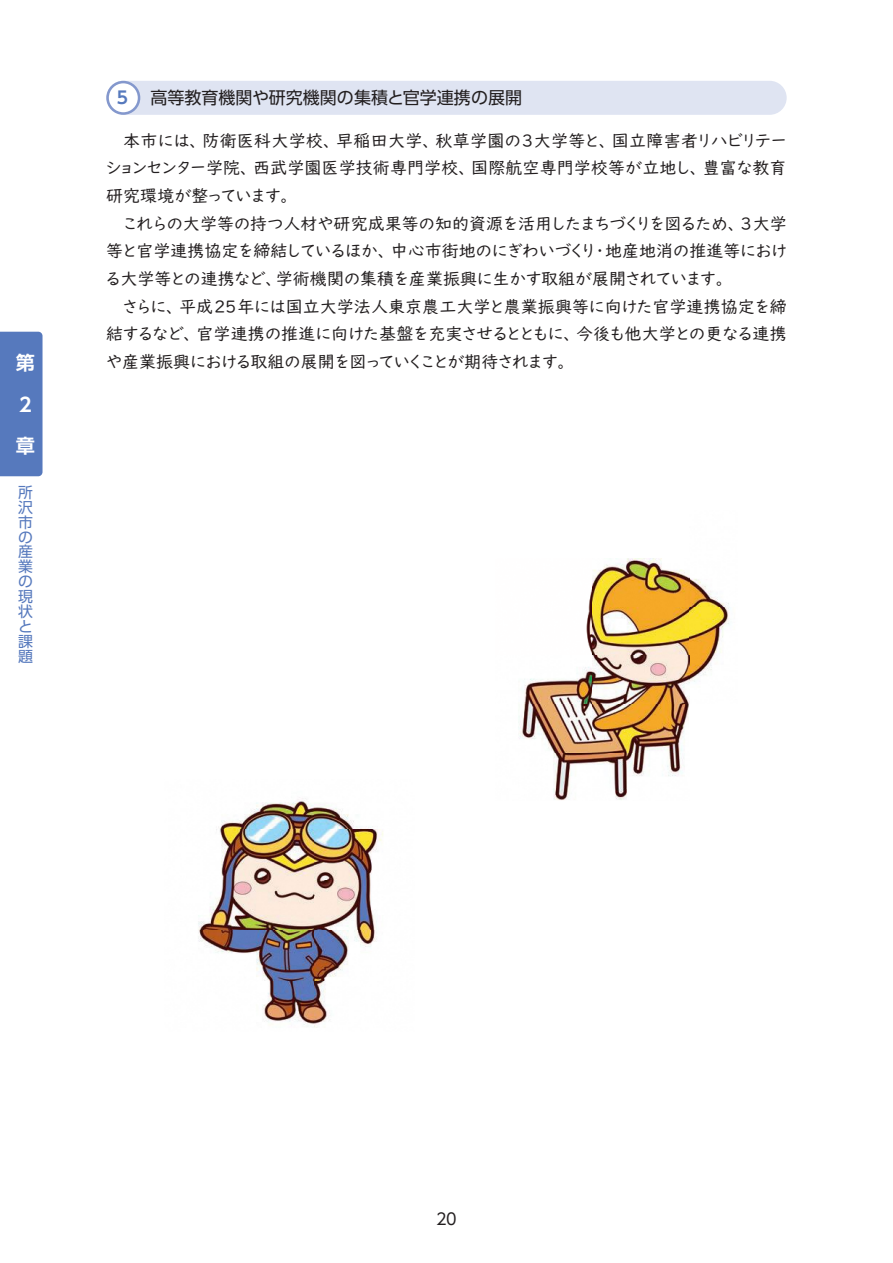
<style>
.page{position:relative;width:893px;height:1263px;background:#fff}
.page>*{position:absolute;margin:0;border:0;box-sizing:border-box;transform-origin:0 0}
.t1{font:700 19.2px/41.4px "UD Shin Go Pr 6 De";color:#fff}
.t2{font:16.95px/27.6px "UD Digi Kyokasho Pro N";letter-spacing:-.02em;color:#231f20;text-align:justify}
.t3{font:16.95px "UD Shin Go Pr 6";color:#231f20}
.t4{font:700 16.95px "UD Shin Go Pr 6 De";color:#5679bd}
.t5{font:15.9px "UD Shin Go Pr 6";color:#231f20}
.t6{font:14.85px/14.9px "UD Shin Go Pr 6";color:#5679bd;text-align:justify}
</style>
<div class="page">
<div style="left:106px;top:81px;width:681px;height:34px;background:#dfe4f2;border-radius:17px"></div>
<div style="left:108px;top:82px;width:31px;height:32px;background:#fff;border-radius:50%"></div>
<div style="left:106px;top:81px;width:34px;height:34px;border:3px solid #8498cd;border-radius:50%"></div>
<img style="left:518px;top:558px;width:212px;height:242px">
<img style="left:198px;top:798px;width:185px;height:230px">
<div style="left:0;top:332px;width:43px;height:144px;background:#5679bd"></div>
<p class="t1" style="left:16px;top:341px;width:20px">第<br>２章</p>
<p class="t6" style="left:18px;top:484px;width:16px">所沢市の産業の現状と課題</p>
<p class="t4" style="left:117px;top:84px;width:13px">5</p>
<p class="t3" style="left:150px;top:84px;width:373px">高等教育機関や研究機関の集積と官学連携の展開</p>
<p class="t2" style="left:105px;top:126px;width:684px;text-indent:18px">本市には、防衛医科大学校、早稲田大学、秋草学園の3大学等と、国立障害者リハビリテーションセンター学院、西武学園医学技術専門学校、国際航空専門学校等が立地し、豊富な教育研究環境が整っています。</p>
<p class="t2" style="left:105px;top:209px;width:685px;text-indent:17px">これらの大学等の持つ人材や研究成果等の知的資源を活用したまちづくりを図るため、3大学等と官学連携協定を締結しているほか、中心市街地のにぎわいづくり・地産地消の推進等における大学等との連携など、学術機関の集積を産業振興に生かす取組が展開されています。</p>
<p class="t2" style="left:106px;top:292px;width:682px;text-indent:16px">さらに、平成25年には国立大学法人東京農工大学と農業振興等に向けた官学連携協定を締結するなど、官学連携の推進に向けた基盤を充実させるとともに、今後も他大学との更なる連携や産業振興における取組の展開を図っていくことが期待されます。</p>
<p class="t5" style="left:436px;top:1206px;width:22px">20</p>
</div>
